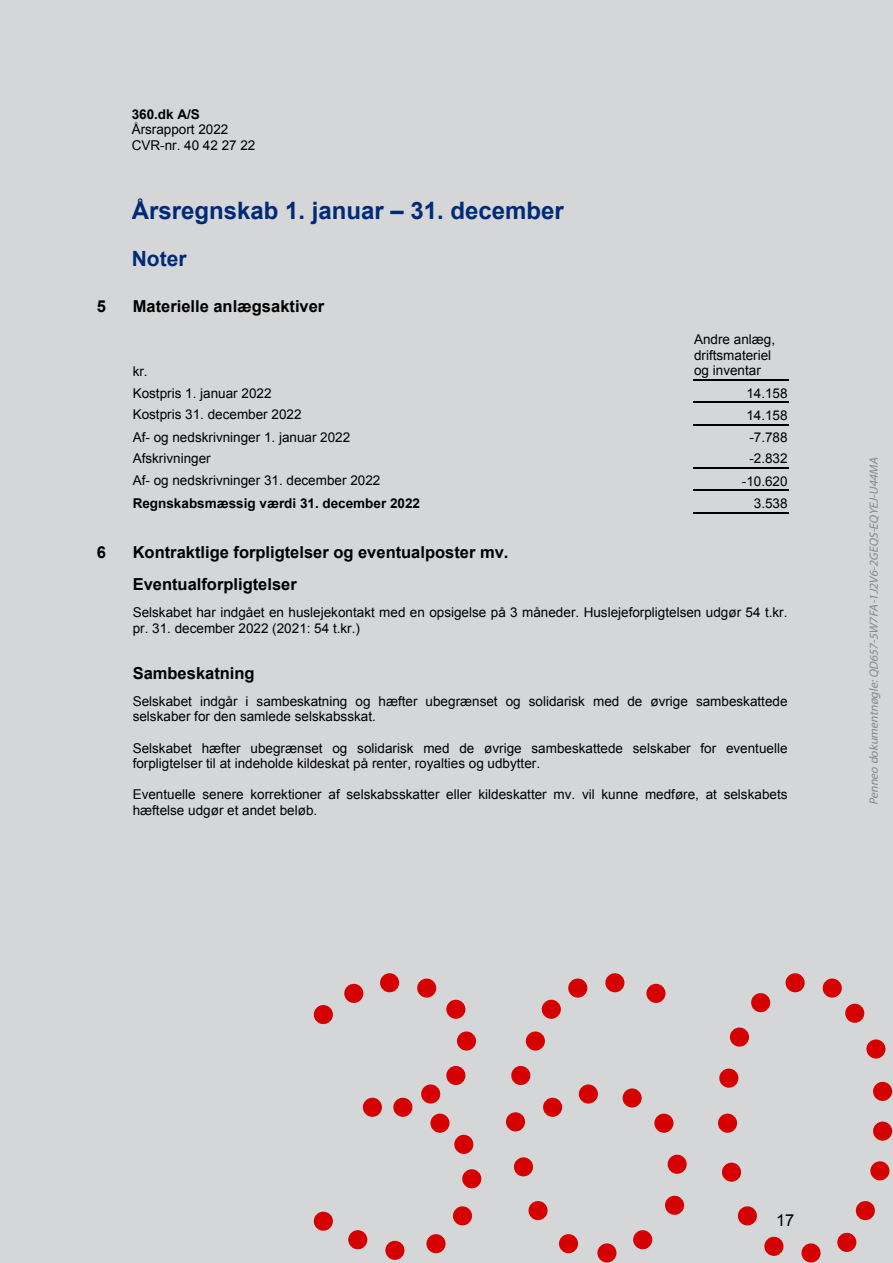
<style>
.page{position:relative;width:893px;height:1263px;background:#fff}
.page>*{position:absolute;margin:0;border:0;box-sizing:border-box;transform-origin:0 0}
.t1{font:700 24px "Arial";color:#00338d}
.t2{font:700 21px "Arial";color:#00338d}
.t3{font:700 16.5px/32px "Arial";color:#000}
.t4{font:16.5px "Arial";color:#000}
.t5{font:13.5px/15.6px "Arial";color:#000}
.t6{font:700 13.5px "Arial";color:#000}
.t7{font:italic 12px "Myriad Pro";color:#888}
</style>
<div class="page">
<div style="left:0;top:0;width:892px;height:1263px;background:#d5d6d8"></div>
<svg style="left:314px;top:1005px;width:19px;height:19px"></svg>
<svg style="left:344px;top:984px;width:19px;height:19px"></svg>
<svg style="left:380px;top:973px;width:19px;height:19px"></svg>
<div style="left:417px;top:979px;width:19px;height:19px;background:#d50000;border-radius:50%"></div>
<div style="left:446px;top:1000px;width:19px;height:19px;background:#d50000;border-radius:50%"></div>
<div style="left:457px;top:1032px;width:19px;height:19px;background:#d50000;border-radius:50%"></div>
<div style="left:446px;top:1066px;width:19px;height:19px;background:#d50000;border-radius:50%"></div>
<svg style="left:421px;top:1084px;width:19px;height:20px"></svg>
<div style="left:393px;top:1098px;width:19px;height:19px;background:#d50000;border-radius:50%"></div>
<svg style="left:363px;top:1098px;width:19px;height:19px"></svg>
<svg style="left:430px;top:1114px;width:19px;height:19px"></svg>
<svg style="left:454px;top:1135px;width:19px;height:19px"></svg>
<svg style="left:462px;top:1169px;width:19px;height:19px"></svg>
<div style="left:453px;top:1206px;width:19px;height:19px;background:#d50000;border-radius:50%"></div>
<svg style="left:426px;top:1234px;width:19px;height:19px"></svg>
<div style="left:385px;top:1241px;width:19px;height:19px;background:#d50000;border-radius:50%"></div>
<div style="left:348px;top:1230px;width:19px;height:19px;background:#d50000;border-radius:50%"></div>
<svg style="left:314px;top:1212px;width:19px;height:19px"></svg>
<div style="left:506px;top:1112px;width:19px;height:19px;background:#d50000;border-radius:50%"></div>
<div style="left:514px;top:1157px;width:19px;height:19px;background:#d50000;border-radius:50%"></div>
<div style="left:528px;top:1201px;width:19px;height:19px;background:#d50000;border-radius:50%"></div>
<svg style="left:559px;top:1234px;width:19px;height:19px"></svg>
<svg style="left:597px;top:1243px;width:19px;height:20px"></svg>
<svg style="left:633px;top:1230px;width:19px;height:19px"></svg>
<svg style="left:665px;top:1196px;width:19px;height:19px"></svg>
<svg style="left:667px;top:1155px;width:19px;height:19px"></svg>
<svg style="left:654px;top:1114px;width:19px;height:19px"></svg>
<svg style="left:622px;top:1088px;width:19px;height:20px"></svg>
<svg style="left:579px;top:1084px;width:19px;height:20px"></svg>
<svg style="left:543px;top:1098px;width:19px;height:19px"></svg>
<svg style="left:511px;top:1066px;width:19px;height:19px"></svg>
<div style="left:526px;top:1032px;width:19px;height:19px;background:#d50000;border-radius:50%"></div>
<svg style="left:541px;top:1000px;width:20px;height:19px"></svg>
<svg style="left:568px;top:979px;width:19px;height:19px"></svg>
<div style="left:605px;top:973px;width:19px;height:19px;background:#d50000;border-radius:50%"></div>
<svg style="left:785px;top:973px;width:19px;height:19px"></svg>
<svg style="left:822px;top:979px;width:19px;height:19px"></svg>
<svg style="left:845px;top:1004px;width:19px;height:19px"></svg>
<svg style="left:866px;top:1039px;width:19px;height:20px"></svg>
<svg style="left:873px;top:1082px;width:19px;height:19px"></svg>
<svg style="left:873px;top:1122px;width:19px;height:19px"></svg>
<svg style="left:870px;top:1161px;width:19px;height:19px"></svg>
<svg style="left:855px;top:1201px;width:19px;height:19px"></svg>
<svg style="left:837px;top:1233px;width:19px;height:19px"></svg>
<svg style="left:801px;top:1243px;width:19px;height:20px"></svg>
<svg style="left:764px;top:1237px;width:19px;height:19px"></svg>
<svg style="left:737px;top:1206px;width:20px;height:19px"></svg>
<svg style="left:722px;top:1163px;width:19px;height:19px"></svg>
<svg style="left:718px;top:1114px;width:19px;height:19px"></svg>
<svg style="left:719px;top:1069px;width:19px;height:19px"></svg>
<div style="left:730px;top:1028px;width:19px;height:19px;background:#d50000;border-radius:50%"></div>
<svg style="left:751px;top:993px;width:19px;height:19px"></svg>
<div style="left:646px;top:984px;width:19px;height:19px;background:#d50000;border-radius:50%"></div>
<p class="t6" style="left:132px;top:109px;width:70px">360.dk A/S</p>
<p class="t5" style="left:132px;top:123px;width:125px">Årsrapport 2022<br>CVR-nr. 40 42 27 22</p>
<h1 class="t1" style="left:132px;top:201px;width:433px">Årsregnskab 1. januar – 31. december</h1>
<h2 class="t2" style="left:132px;top:250px;width:56px">Noter</h2>
<p class="t3" style="left:97px;top:291px;width:11px">5</p>
<p class="t3" style="left:133px;top:291px;width:193px">Materielle anlægsaktiver</p>
<p class="t5" style="left:133px;top:365px;width:16px">kr.</p>
<p class="t5" style="left:694px;top:333px;width:83px">Andre anlæg, driftsmateriel og inventar</p>
<p class="t5" style="left:133px;top:386px;width:140px">Kostpris 1. januar 2022</p>
<p class="t5" style="left:746px;top:386px;width:43px">14.158</p>
<p class="t5" style="left:133px;top:407px;width:170px">Kostpris 31. december 2022</p>
<p class="t5" style="left:746px;top:409px;width:43px">14.158</p>
<p class="t5" style="left:133px;top:431px;width:219px">Af- og nedskrivninger 1. januar 2022</p>
<p class="t5" style="left:749px;top:431px;width:40px">-7.788</p>
<p class="t5" style="left:133px;top:452px;width:79px">Afskrivninger</p>
<p class="t5" style="left:749px;top:452px;width:40px">-2.832</p>
<p class="t5" style="left:133px;top:473px;width:249px">Af- og nedskrivninger 31. december 2022</p>
<p class="t5" style="left:741px;top:474px;width:47px">-10.620</p>
<p class="t6" style="left:133px;top:498px;width:289px">Regnskabsmæssig værdi 31. december 2022</p>
<p class="t5" style="left:753px;top:497px;width:35px">3.538</p>
<p class="t3" style="left:97px;top:538px;width:11px">6</p>
<p class="t3" style="left:133px;top:538px;width:377px">Kontraktlige forpligtelser og eventualposter mv.<br>Eventualforpligtelser</p>
<p class="t5" style="left:133px;top:606px;width:656px">Selskabet har indgået en huslejekontakt med en opsigelse på 3 måneder. Huslejeforpligtelsen udgør 54 t.kr. pr. 31. december 2022 (2021: 54 t.kr.)</p>
<p class="t3" style="left:133px;top:659px;width:123px">Sambeskatning</p>
<p class="t5" style="left:133px;top:695px;width:656px">Selskabet indgår i sambeskatning og hæfter ubegrænset og solidarisk med de øvrige sambeskattede selskaber for den samlede selskabsskat.</p>
<p class="t5" style="left:133px;top:741px;width:656px">Selskabet hæfter ubegrænset og solidarisk med de øvrige sambeskattede selskaber for eventuelle forpligtelser til at indeholde kildeskat på renter, royalties og udbytter.</p>
<p class="t5" style="left:133px;top:788px;width:656px">Eventuelle senere korrektioner af selskabsskatter eller kildeskatter mv. vil kunne medføre, at selskabets hæftelse udgør et andet beløb.</p>
<p class="t7" style="left:868px;top:805px;width:351px;rotate:-90deg">Penneo dokumentnøgle:QD657-5W7FA-1J2V6-2GEQS-EQYEJ-U44MA</p>
<p class="t4" style="left:776px;top:1214px;width:20px">17</p>
</div>
